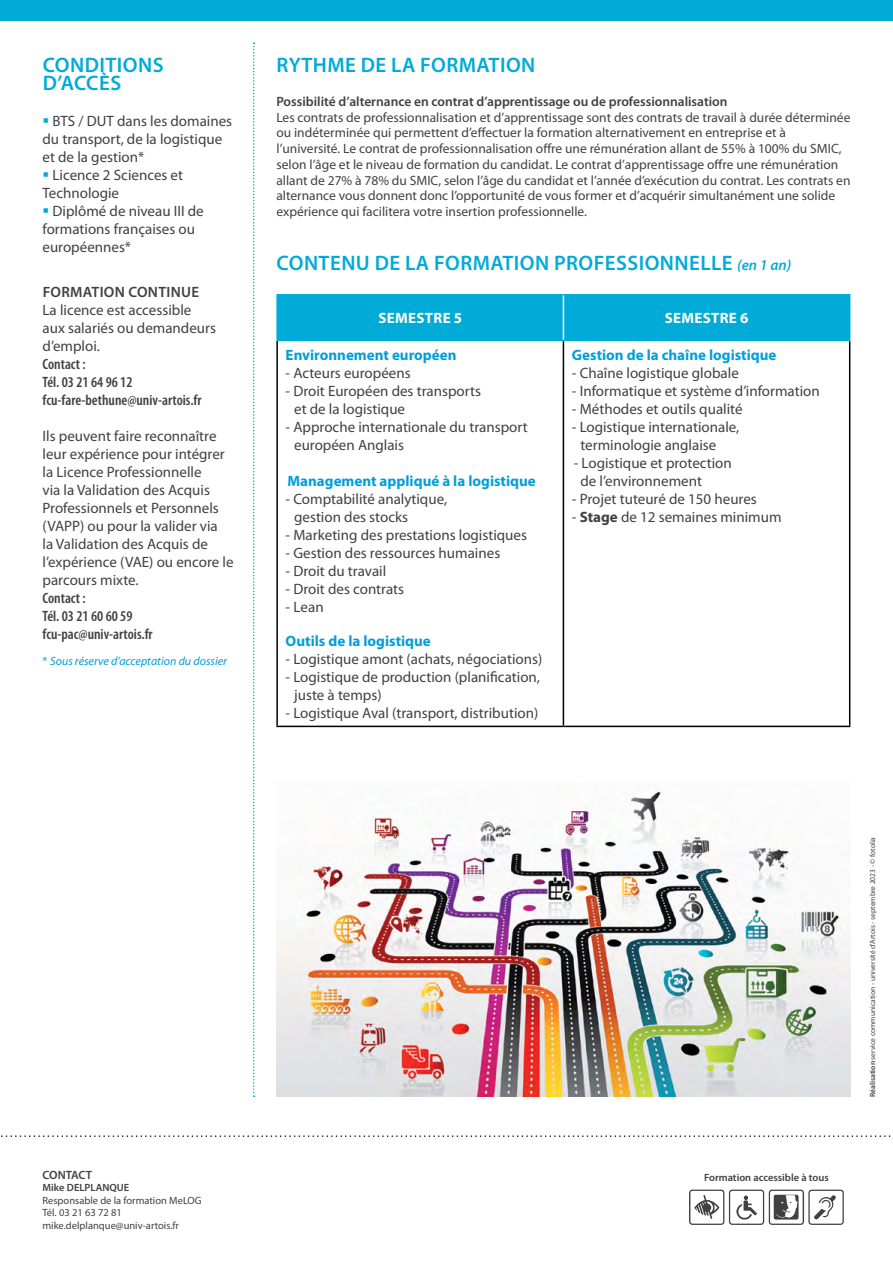
<style>
.page{position:relative;width:893px;height:1263px;background:#fff}
.page>*{position:absolute;margin:0;border:0;box-sizing:border-box;transform-origin:0 0}
.t1{font:600 21px/18px "Myriad Pro";letter-spacing:.02em;color:#00abd7}
.t2{font:15px/18px "Myriad Pro";color:#414042}
.t3{font:700 15px "Myriad Pro";color:#009edb}
.t4{font:600 condensed 15px/18px "Myriad Pro";color:#414042}
.t5{font:700 15px "Myriad Pro";letter-spacing:.02em;color:#fff}
.t6{font:600 15px "Myriad Pro";letter-spacing:.02em;color:#414042}
.t7{font:13.5px/15.8px "Myriad Pro";color:#414042}
.t8{font:600 13.5px "Myriad Pro";color:#414042}
.t9{font:italic 12px "Myriad Pro";color:#009edb}
.t10{font:600 12px "Myriad Pro";letter-spacing:-.01em;color:#414042}
.t11{font:10.5px/12.6px "Myriad Pro";color:#414042}
.t12{font:600 10.5px "Myriad Pro";color:#414042}
.t13{font:7.5px "Myriad Pro";color:#414042}
.s1{color:#00abd7}
.s2{font-style:normal}
.s3{font-style:italic;font-size:15px}
.s4{font-weight:700}
.s5{font-weight:600}
</style>
<div class="page">
<div style="left:0;top:0;width:893px;height:20px;background:#00abd7"></div>
<div style="left:278px;top:296px;width:571px;height:44px;background:#00abd7"></div>
<hr style="left:276px;top:341px;width:2px;height:385px;background:#000">
<hr style="left:563px;top:341px;width:1px;height:385px;background:#000">
<hr style="left:849px;top:341px;width:1px;height:385px;background:#000">
<hr style="left:276px;top:726px;width:287px;height:1px;background:#000">
<hr style="left:563px;top:726px;width:287px;height:1px;background:#000">
<hr style="left:276px;top:294px;width:287px;height:2px;background:#00abd7">
<hr style="left:276px;top:296px;width:2px;height:44px;background:#00abd7">
<hr style="left:563px;top:294px;width:287px;height:2px;background:#00abd7">
<hr style="left:849px;top:296px;width:1px;height:44px;background:#00abd7">
<hr style="left:276px;top:340px;width:287px;height:1px;background:#00abd7">
<hr style="left:563px;top:340px;width:287px;height:1px;background:#00abd7">
<hr style="left:563px;top:296px;width:1px;height:44px;background:#fff">
<svg style="left:253px;top:43px;width:2px;height:1054px"></svg>
<img style="left:276px;top:789px;width:574px;height:307px">
<svg style="left:689px;top:1189px;width:155px;height:36px"></svg>
<svg style="left:1px;top:1135px;width:890px;height:2px"></svg>
<h1 class="t1" style="left:43px;top:55px;width:122px">CONDITIONS<br>D’ACCÈS</h1>
<p class="t2" style="left:43px;top:112px;width:191px"><span class="s1">▪</span> BTS / DUT dans les domaines du transport, de la logistique et de la gestion*</p>
<p class="t2" style="left:43px;top:166px;width:142px"><span class="s1">▪</span> Licence 2 Sciences et<br>Technologie</p>
<p class="t2" style="left:43px;top:202px;width:163px"><span class="s1">▪</span> Diplômé de niveau III de formations françaises ou européennes*</p>
<p class="t6" style="left:43px;top:282px;width:158px">FORMATION CONTINUE</p>
<p class="t2" style="left:43px;top:300px;width:175px">La licence est accessible aux salariés ou demandeurs d’emploi.</p>
<p class="t4" style="left:43px;top:354px;width:161px">Contact :<br>Tél. 03 21 64 96 12 fcu-fare-bethune@univ-artois.fr</p>
<p class="t2" style="left:43px;top:426px;width:193px">Ils peuvent faire reconnaître leur expérience pour intégrer la Licence Professionnelle<br>via la Validation des Acquis<br>Professionnels et Personnels (VAPP) ou pour la valider via<br>la Validation des Acquis de l’expérience (VAE) ou encore le parcours mixte.</p>
<p class="t4" style="left:43px;top:588px;width:112px">Contact :<br>Tél. 03 21 60 60 59 fcu-pac@univ-artois.fr</p>
<p class="t9" style="left:43px;top:654px;width:186px"><span class="s2">*</span> Sous réserve d’acceptation du dossier</p>
<h1 class="t1" style="left:277px;top:55px;width:260px">RYTHME DE LA FORMATION</h1>
<p class="t8" style="left:276px;top:93px;width:453px">Possibilité d’alternance en contrat d’apprentissage ou de professionnalisation</p>
<p class="t7" style="left:276px;top:109px;width:576px">Les contrats de professionnalisation et d’apprentissage sont des contrats de travail à durée déterminée ou indéterminée qui permettent d’effectuer la formation alternativement en entreprise et à l’université. Le contrat de professionnalisation offre une rémunération allant de 55% à 100% du SMIC, selon l’âge et le niveau de formation du candidat. Le contrat d’apprentissage offre une rémunération allant de 27% à 78% du SMIC, selon l’âge du candidat et l’année d’exécution du contrat. Les contrats en alternance vous donnent donc l’opportunité de vous former et d’acquérir simultanément une solide expérience qui facilitera votre insertion professionnelle.</p>
<h1 class="t1" style="left:277px;top:253px;width:516px">CONTENU DE LA FORMATION PROFESSIONNELLE <span class="s3">(en 1 an)</span></h1>
<p class="t5" style="left:379px;top:308px;width:85px">SEMESTRE 5</p>
<p class="t5" style="left:665px;top:308px;width:85px">SEMESTRE 6</p>
<p class="t3" style="left:286px;top:345px;width:172px">Environnement européen</p>
<p class="t2" style="left:286px;top:364px;width:126px">- Acteurs européens</p>
<p class="t2" style="left:294px;top:382px;width:188px;text-indent:-9px">- Droit Européen des transports et de la logistique</p>
<p class="t2" style="left:294px;top:418px;width:235px;text-indent:-9px">- Approche internationale du transport européen Anglais</p>
<p class="t3" style="left:288px;top:471px;width:250px">Management appliqué à la logistique</p>
<p class="t2" style="left:294px;top:490px;width:154px;text-indent:-9px">- Comptabilité analytique, gestion des stocks</p>
<p class="t2" style="left:286px;top:526px;width:243px">- Marketing des prestations logistiques</p>
<p class="t2" style="left:286px;top:544px;width:216px">- Gestion des ressources humaines</p>
<p class="t2" style="left:286px;top:562px;width:102px">- Droit du travail</p>
<p class="t2" style="left:286px;top:580px;width:120px">- Droit des contrats</p>
<p class="t2" style="left:286px;top:598px;width:40px">- Lean</p>
<p class="t3" style="left:286px;top:631px;width:147px">Outils de la logistique</p>
<p class="t2" style="left:286px;top:650px;width:258px">- Logistique amont (achats, négociations)</p>
<p class="t2" style="left:294px;top:668px;width:247px;text-indent:-9px">- Logistique de production (planification, juste à temps)</p>
<p class="t2" style="left:286px;top:704px;width:254px">- Logistique Aval (transport, distribution)</p>
<p class="t3" style="left:572px;top:345px;width:206px">Gestion de la chaîne logistique</p>
<p class="t2" style="left:572px;top:364px;width:168px">- Chaîne logistique globale</p>
<p class="t2" style="left:572px;top:382px;width:249px">- Informatique et système d’information</p>
<p class="t2" style="left:572px;top:400px;width:172px">- Méthodes et outils qualité</p>
<p class="t2" style="left:580px;top:418px;width:160px;text-indent:-9px">- Logistique internationale, terminologie anglaise</p>
<p class="t2" style="left:580px;top:454px;width:153px;text-indent:-7px">- Logistique et protection de l’environnement</p>
<p class="t2" style="left:572px;top:490px;width:186px">- Projet tuteuré de 150 heures</p>
<p class="t2" style="left:572px;top:508px;width:211px">- <span class="s4">Stage</span> de 12 semaines minimum</p>
<p class="t10" style="left:43px;top:1167px;width:51px">CONTACT</p>
<p class="t12" style="left:43px;top:1181px;width:88px">Mike DELPLANQUE</p>
<p class="t11" style="left:43px;top:1194px;width:161px">Responsable de la formation MeLOG<br>Tél. 03 21 63 72 81 mike.delplanque@univ-artois.fr</p>
<p class="t12" style="left:704px;top:1171px;width:126px">Formation accessible à tous</p>
<p class="t13" style="left:868px;top:1097px;width:261px;rotate:-90deg"><span class="s5">Réalisation</span> service communication - université d’Artois - septembre 2023 - © fotolia</p>
</div>
